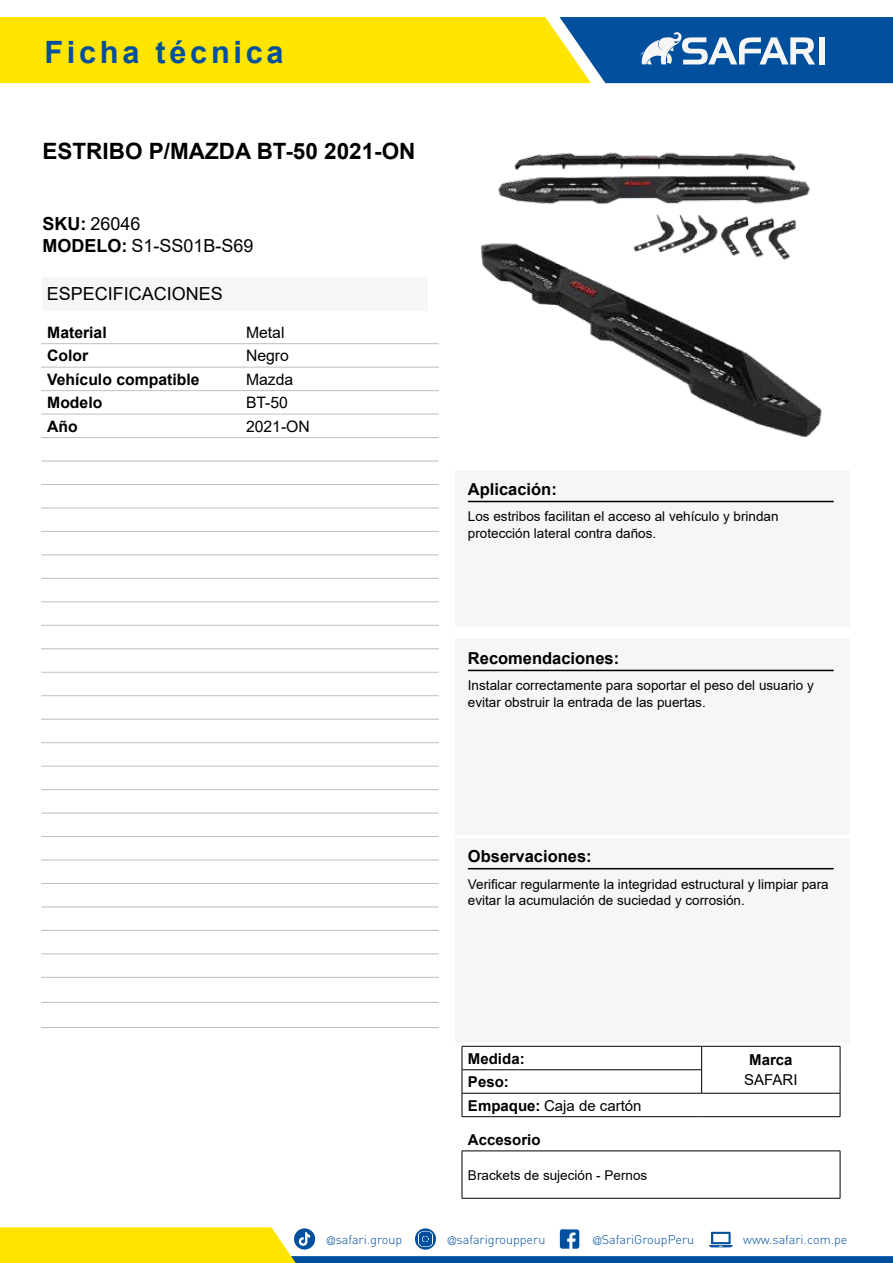
<style>
.page{position:relative;width:893px;height:1263px;background:#fff}
.page>*{position:absolute;margin:0;border:0;box-sizing:border-box;transform-origin:0 0}
.t1{font:700 30.75px "Arial";letter-spacing:.12em;color:#02509d}
.t2{font:700 22.5px "Arial";color:#000}
.t3{font:18px/21.9px "Arial";color:#000}
.t4{font:700 16.5px "Arial";color:#000}
.t5{font:700 15.75px "Arial";color:#000}
.t6{font:15.75px "Arial";color:#000}
.t7{font:700 15px "Arial";color:#000}
.t8{font:15px "Arial";color:#000}
.t9{font:13.5px/16.2px "Arial";color:#000}
.t10{font:300 12.6px "DIN";color:#02509d}
.s1{font-weight:700}
.s2{font-family:"Helvetica LT Std";font-stretch:condensed;font-size:11.25px}
</style>
<div class="page">
<svg style="left:0;top:1227px;width:893px;height:36px"></svg>
<svg style="left:0;top:17px;width:893px;height:66px;background:#b1b83e"></svg>
<div style="left:819px;top:37px;width:6px;height:27px;background:#f6f6f6"></div>
<div style="left:455px;top:470px;width:395px;height:157px;background:#f6f6f6"></div>
<hr style="left:468px;top:501px;width:366px;height:1px;background:#000">
<div style="left:455px;top:638px;width:395px;height:196px;background:#f6f6f6"></div>
<hr style="left:468px;top:670px;width:366px;height:1px;background:#000">
<div style="left:455px;top:838px;width:395px;height:204px;background:#f6f6f6"></div>
<hr style="left:468px;top:868px;width:366px;height:1px;background:#000">
<hr style="left:462px;top:1151px;width:378px;height:1px;background:#000">
<hr style="left:462px;top:1151px;width:1px;height:47px;background:#000">
<hr style="left:840px;top:1151px;width:1px;height:47px;background:#000">
<hr style="left:462px;top:1198px;width:378px;height:1px;background:#000">
<hr style="left:41px;top:343px;width:199px;height:1px;background:#bfbfbf">
<hr style="left:240px;top:343px;width:199px;height:1px;background:#bfbfbf">
<hr style="left:41px;top:1027px;width:199px;height:1px;background:#bfbfbf">
<hr style="left:240px;top:1027px;width:199px;height:1px;background:#bfbfbf">
<hr style="left:41px;top:367px;width:199px;height:1px;background:#bfbfbf">
<hr style="left:240px;top:367px;width:199px;height:1px;background:#bfbfbf">
<hr style="left:41px;top:390px;width:199px;height:1px;background:#bfbfbf">
<hr style="left:240px;top:390px;width:199px;height:1px;background:#bfbfbf">
<hr style="left:41px;top:414px;width:199px;height:1px;background:#bfbfbf">
<hr style="left:240px;top:414px;width:199px;height:1px;background:#bfbfbf">
<hr style="left:41px;top:437px;width:199px;height:1px;background:#bfbfbf">
<hr style="left:240px;top:437px;width:199px;height:1px;background:#bfbfbf">
<hr style="left:41px;top:461px;width:199px;height:1px;background:#bfbfbf">
<hr style="left:240px;top:461px;width:199px;height:1px;background:#bfbfbf">
<hr style="left:41px;top:484px;width:199px;height:1px;background:#bfbfbf">
<hr style="left:240px;top:484px;width:199px;height:1px;background:#bfbfbf">
<hr style="left:41px;top:508px;width:199px;height:1px;background:#bfbfbf">
<hr style="left:240px;top:508px;width:199px;height:1px;background:#bfbfbf">
<hr style="left:41px;top:531px;width:199px;height:1px;background:#bfbfbf">
<hr style="left:240px;top:531px;width:199px;height:1px;background:#bfbfbf">
<hr style="left:41px;top:555px;width:199px;height:1px;background:#bfbfbf">
<hr style="left:240px;top:555px;width:199px;height:1px;background:#bfbfbf">
<hr style="left:41px;top:578px;width:199px;height:1px;background:#bfbfbf">
<hr style="left:240px;top:578px;width:199px;height:1px;background:#bfbfbf">
<hr style="left:41px;top:602px;width:199px;height:1px;background:#bfbfbf">
<hr style="left:240px;top:602px;width:199px;height:1px;background:#bfbfbf">
<hr style="left:41px;top:625px;width:199px;height:1px;background:#bfbfbf">
<hr style="left:240px;top:625px;width:199px;height:1px;background:#bfbfbf">
<hr style="left:41px;top:648px;width:199px;height:1px;background:#bfbfbf">
<hr style="left:240px;top:648px;width:199px;height:1px;background:#bfbfbf">
<hr style="left:41px;top:672px;width:199px;height:1px;background:#bfbfbf">
<hr style="left:240px;top:672px;width:199px;height:1px;background:#bfbfbf">
<hr style="left:41px;top:695px;width:199px;height:1px;background:#bfbfbf">
<hr style="left:240px;top:695px;width:199px;height:1px;background:#bfbfbf">
<hr style="left:41px;top:719px;width:199px;height:1px;background:#bfbfbf">
<hr style="left:240px;top:719px;width:199px;height:1px;background:#bfbfbf">
<hr style="left:41px;top:742px;width:199px;height:1px;background:#bfbfbf">
<hr style="left:240px;top:742px;width:199px;height:1px;background:#bfbfbf">
<hr style="left:41px;top:766px;width:199px;height:1px;background:#bfbfbf">
<hr style="left:240px;top:766px;width:199px;height:1px;background:#bfbfbf">
<hr style="left:41px;top:789px;width:199px;height:1px;background:#bfbfbf">
<hr style="left:240px;top:789px;width:199px;height:1px;background:#bfbfbf">
<hr style="left:41px;top:813px;width:199px;height:1px;background:#bfbfbf">
<hr style="left:240px;top:813px;width:199px;height:1px;background:#bfbfbf">
<hr style="left:41px;top:836px;width:199px;height:1px;background:#bfbfbf">
<hr style="left:240px;top:836px;width:199px;height:1px;background:#bfbfbf">
<hr style="left:41px;top:860px;width:199px;height:1px;background:#bfbfbf">
<hr style="left:240px;top:860px;width:199px;height:1px;background:#bfbfbf">
<hr style="left:41px;top:883px;width:199px;height:1px;background:#bfbfbf">
<hr style="left:240px;top:883px;width:199px;height:1px;background:#bfbfbf">
<hr style="left:41px;top:907px;width:199px;height:1px;background:#bfbfbf">
<hr style="left:240px;top:907px;width:199px;height:1px;background:#bfbfbf">
<hr style="left:41px;top:930px;width:199px;height:1px;background:#bfbfbf">
<hr style="left:240px;top:930px;width:199px;height:1px;background:#bfbfbf">
<hr style="left:41px;top:954px;width:199px;height:1px;background:#bfbfbf">
<hr style="left:240px;top:954px;width:199px;height:1px;background:#bfbfbf">
<hr style="left:41px;top:977px;width:199px;height:1px;background:#bfbfbf">
<hr style="left:240px;top:977px;width:199px;height:1px;background:#bfbfbf">
<hr style="left:41px;top:1002px;width:199px;height:1px;background:#bfbfbf">
<hr style="left:240px;top:1002px;width:199px;height:1px;background:#bfbfbf">
<img style="left:481px;top:152px;width:341px;height:285px">
<div style="left:43px;top:277px;width:385px;height:33px;background:#f6f6f6"></div>
<hr style="left:462px;top:1069px;width:239px;height:1px;background:#000">
<hr style="left:462px;top:1093px;width:240px;height:1px;background:#000">
<hr style="left:702px;top:1093px;width:138px;height:1px;background:#000">
<hr style="left:462px;top:1046px;width:240px;height:1px;background:#000">
<hr style="left:702px;top:1046px;width:138px;height:1px;background:#000">
<svg style="left:701px;top:1046px;width:1px;height:47px"></svg>
<svg style="left:462px;top:1046px;width:1px;height:70px"></svg>
<svg style="left:840px;top:1046px;width:1px;height:70px"></svg>
<hr style="left:462px;top:1116px;width:240px;height:1px;background:#000">
<hr style="left:702px;top:1116px;width:138px;height:1px;background:#000">
<h1 class="t1" style="left:44px;top:34px;width:241px">Ficha técnica</h1>
<h2 class="t2" style="left:43px;top:142px;width:374px">ESTRIBO P/MAZDA BT-50 2021-ON</h2>
<h3 class="t3" style="left:43px;top:213px;width:213px"><span class="s1">SKU:</span> 26046<br><span class="s1">MODELO:</span> S1-SS01B-S69</h3>
<h3 class="t3" style="left:47px;top:282px;width:178px">ESPECIFICACIONES</h3>
<p class="t5" style="left:47px;top:326px;width:61px">Material</p>
<p class="t6" style="left:246px;top:326px;width:40px">Metal</p>
<p class="t5" style="left:47px;top:350px;width:43px">Color</p>
<p class="t6" style="left:246px;top:345px;width:44px">Negro</p>
<p class="t5" style="left:47px;top:373px;width:154px">Vehículo compatible</p>
<p class="t6" style="left:246px;top:373px;width:49px">Mazda</p>
<p class="t5" style="left:47px;top:397px;width:57px">Modelo</p>
<p class="t6" style="left:246px;top:397px;width:44px">BT-50</p>
<p class="t5" style="left:47px;top:420px;width:32px">Año</p>
<p class="t6" style="left:246px;top:420px;width:65px">2021-ON</p>
<p class="t4" style="left:468px;top:483px;width:90px">Aplicación:</p>
<p class="t9" style="left:468px;top:510px;width:312px">Los estribos facilitan el acceso al vehículo y brindan protección lateral contra daños.</p>
<p class="t4" style="left:468px;top:652px;width:153px">Recomendaciones:</p>
<p class="t9" style="left:468px;top:679px;width:347px">Instalar correctamente para soportar el peso del usuario y evitar obstruir la entrada de las puertas.</p>
<p class="t4" style="left:468px;top:850px;width:125px">Observaciones:</p>
<p class="t9" style="left:468px;top:876px;width:362px">Verificar regularmente la integridad estructural y limpiar para evitar la acumulación de suciedad y corrosión.</p>
<p class="t7" style="left:468px;top:1053px;width:58px">Medida:</p>
<p class="t7" style="left:749px;top:1054px;width:45px">Marca</p>
<p class="t7" style="left:468px;top:1076px;width:42px">Peso:</p>
<p class="t8" style="left:744px;top:1074px;width:55px">SAFARI</p>
<p class="t8" style="left:468px;top:1100px;width:175px"><span class="s1">Empaque:</span> Caja de cartón</p>
<p class="t7" style="left:468px;top:1134px;width:74px">Accesorio</p>
<p class="t9" style="left:468px;top:1168px;width:181px">Brackets de sujeción - Pernos</p>
<p class="t10" style="left:327px;top:1234px;width:77px"><span class="s2">@</span>safari.group</p>
<p class="t10" style="left:448px;top:1234px;width:99px"><span class="s2">@</span>safarigroupperu</p>
<p class="t10" style="left:593px;top:1234px;width:103px"><span class="s2">@</span>SafariGroupPeru</p>
<p class="t10" style="left:743px;top:1234px;width:106px">www.safari.com.pe</p>
</div>
